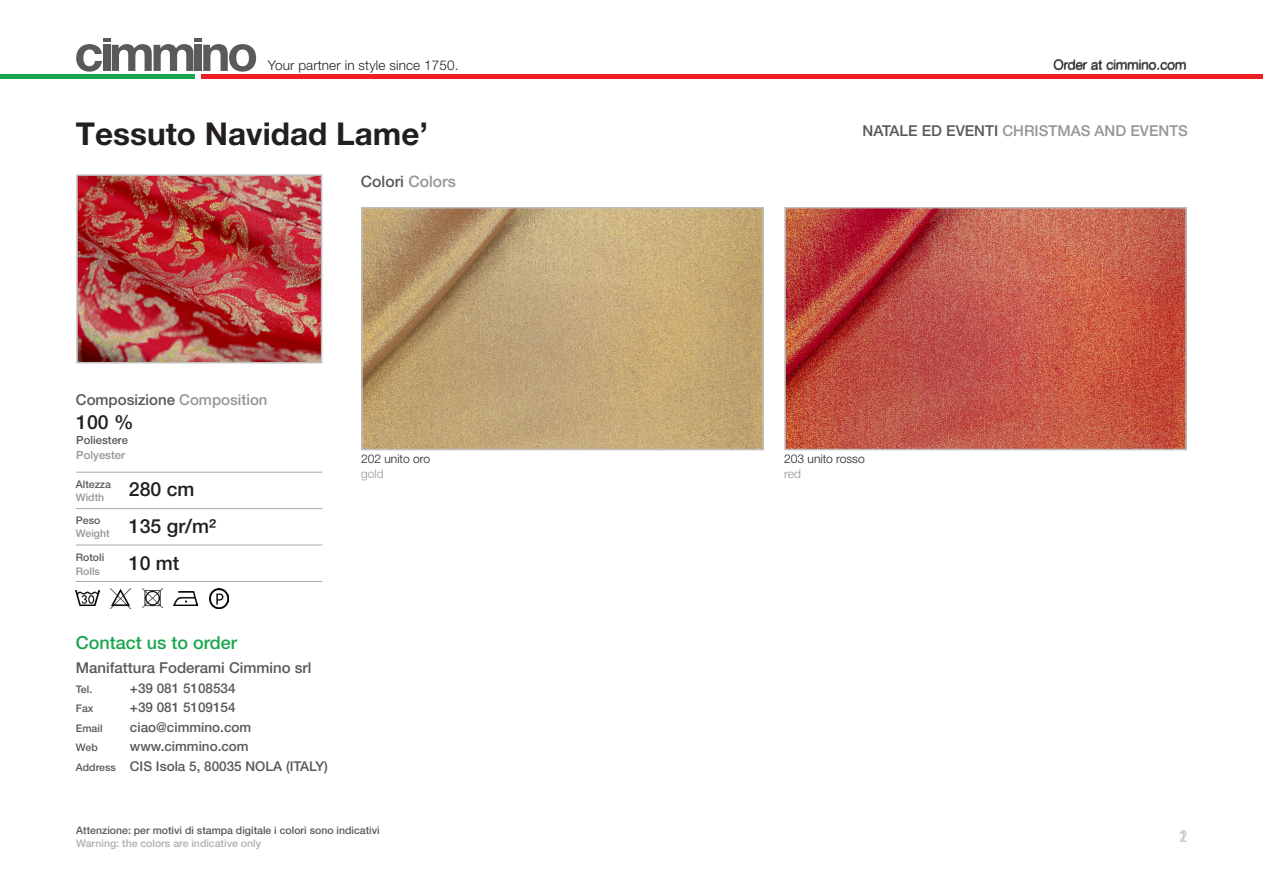
<style>
.page{position:relative;width:1263px;height:893px;background:#fff}
.page>*{position:absolute;margin:0;border:0;box-sizing:border-box;transform-origin:0 0}
.titolo_articolo{font:700 31.5px "Helvetica Neue LT Pro";color:#231f20}
.composizione_articol{font:500 19.5px "Helvetica Neue LT Pro";color:#231f20}
.composizione_articol-2{font:500 18px "Helvetica Neue LT Pro";color:#1aa64f}
.Numeri_pagine{font:condensed 16.5px "Helvetica Neue LT Pro";color:#cbc8c9}
.composizione_articol-3{font:500 15.75px "Helvetica Neue LT Pro";color:#59595b}
.composizione_articol-4{font:500 15px "Helvetica Neue LT Pro";color:#59595b}
.composizione_articol-5{font:500 15px "Helvetica Neue LT Pro";color:#959696}
.composizione_articol-6{font:500 13.5px "Helvetica Neue LT Pro";color:#59595b}
.t1{font:300 13.5px "Helvetica Neue LT Pro";letter-spacing:.01em;color:#231f20}
.t2{font:300 13.5px "Helvetica Neue LT Pro";letter-spacing:.01em;color:#241f21}
.didascalie{font:300 12px "Helvetica Neue LT Pro";color:#231f20}
.didascalie-2{font:300 12px "Helvetica Neue LT Pro";color:#959696}
.composizione_articol-7{font:500 11.25px "Helvetica Neue LT Pro";color:#59595b}
.composizione_articol-8{font:500 11.25px "Helvetica Neue LT Pro";color:#959696}
.composizione_articol-9{font:500 10.5px "Helvetica Neue LT Pro";color:#59595b}
.composizione_articol-10{font:500 10.5px "Helvetica Neue LT Pro";color:#b0afaf}
.composizione_articol-11{font:500 10.5px "Helvetica Neue LT Pro";color:#959696}
.s1{color:#959696}
.s2{font-size:10.5px}
.s3{color:#59595b}
</style>
<div class="page">
<svg style="left:76px;top:38px;width:180px;height:34px"></svg>
<div style="left:202px;top:74px;width:1061px;height:5px;background:#ee2026"></div>
<div style="left:0;top:74px;width:195px;height:5px;background:#1aa64f"></div>
<img style="left:79px;top:177px;width:240px;height:183px">
<div style="left:76px;top:174px;width:246px;height:189px;border:2px solid #c0c0c0"></div>
<img style="left:364px;top:210px;width:397px;height:237px">
<div style="left:361px;top:207px;width:403px;height:243px;border:2px solid #c0c0c0"></div>
<hr style="left:76px;top:581px;width:246px;height:1px;background:#a8a9ad">
<hr style="left:76px;top:472px;width:246px;height:1px;background:#a8a9ad">
<hr style="left:76px;top:545px;width:246px;height:1px;background:#a8a9ad">
<hr style="left:76px;top:508px;width:246px;height:1px;background:#a8a9ad">
<img style="left:76px;top:591px;width:23px;height:14px">
<img style="left:111px;top:589px;width:20px;height:19px">
<img style="left:142px;top:588px;width:20px;height:19px">
<img style="left:174px;top:592px;width:23px;height:13px">
<img style="left:209px;top:589px;width:20px;height:19px">
<img style="left:787px;top:210px;width:397px;height:237px">
<div style="left:784px;top:207px;width:403px;height:243px;border:2px solid #c0c0c0"></div>
<p class="t1" style="left:268px;top:57px;width:192px">Your partner in style since 1750.</p>
<p class="t2" style="left:1054px;top:56px;width:134px">Order at cimmino.com</p>
<p class="titolo_articolo" style="left:76px;top:114px;width:354px">Tessuto Navidad Lame’</p>
<p class="composizione_articol-3" style="left:361px;top:172px;width:97px">Colori <span class="s1">Colors</span></p>
<p class="composizione_articol-4" style="left:76px;top:391px;width:193px">Composizione <span class="s1">Composition</span></p>
<p class="composizione_articol" style="left:76px;top:410px;width:59px">100 %</p>
<p class="composizione_articol-7" style="left:76px;top:433px;width:53px">Poliestere</p>
<p class="composizione_articol-8" style="left:76px;top:448px;width:50px">Polyester</p>
<p class="composizione_articol-9" style="left:76px;top:478px;width:37px">Altezza</p>
<p class="composizione_articol-11" style="left:76px;top:491px;width:30px">Width</p>
<p class="composizione_articol-9" style="left:76px;top:514px;width:26px">Peso</p>
<p class="composizione_articol-11" style="left:76px;top:527px;width:35px">Weight</p>
<p class="composizione_articol-9" style="left:76px;top:551px;width:30px">Rotoli</p>
<p class="composizione_articol-11" style="left:76px;top:565px;width:26px">Rolls</p>
<p class="composizione_articol" style="left:129px;top:478px;width:67px">280 cm</p>
<p class="composizione_articol" style="left:129px;top:514px;width:89px">135 gr/m²</p>
<p class="composizione_articol" style="left:129px;top:551px;width:52px">10 mt</p>
<p class="composizione_articol-2" style="left:76px;top:631px;width:163px">Contact us to order</p>
<p class="composizione_articol-4" style="left:76px;top:659px;width:237px">Manifattura Foderami Cimmino srl</p>
<p class="composizione_articol-9" style="left:76px;top:683px;width:18px">Tel.</p>
<p class="composizione_articol-6" style="left:130px;top:680px;width:107px">+39 081 5108534</p>
<p class="composizione_articol-9" style="left:76px;top:702px;width:19px">Fax</p>
<p class="composizione_articol-6" style="left:130px;top:700px;width:107px">+39 081 5109154</p>
<p class="composizione_articol-9" style="left:76px;top:722px;width:28px">Email</p>
<p class="composizione_articol-6" style="left:130px;top:719px;width:123px">ciao@cimmino.com</p>
<p class="composizione_articol-9" style="left:76px;top:741px;width:23px">Web</p>
<p class="composizione_articol-6" style="left:130px;top:739px;width:120px">www.cimmino.com</p>
<p class="composizione_articol-6" style="left:76px;top:758px;width:254px"><span class="s2">Address</span> CIS Isola 5, 80035 NOLA (ITALY)</p>
<p class="didascalie" style="left:361px;top:451px;width:70px">202 unito oro</p>
<p class="didascalie-2" style="left:361px;top:466px;width:24px">gold</p>
<p class="composizione_articol-9" style="left:76px;top:824px;width:305px">Attenzione: per motivi di stampa digitale i colori sono indicativi</p>
<p class="composizione_articol-10" style="left:76px;top:837px;width:186px">Warning: the colors are indicative only</p>
<p class="composizione_articol-5" style="left:862px;top:121px;width:327px"><span class="s3">NATALE ED EVENTI</span> CHRISTMAS AND EVENTS</p>
<p class="didascalie" style="left:784px;top:452px;width:82px">203 unito rosso</p>
<p class="didascalie-2" style="left:784px;top:466px;width:18px">red</p>
<p class="Numeri_pagine" style="left:1179px;top:827px;width:9px">2</p>
<p class="Numeri_pagine" style="left:1179px;top:827px;width:9px">1</p>
</div>
